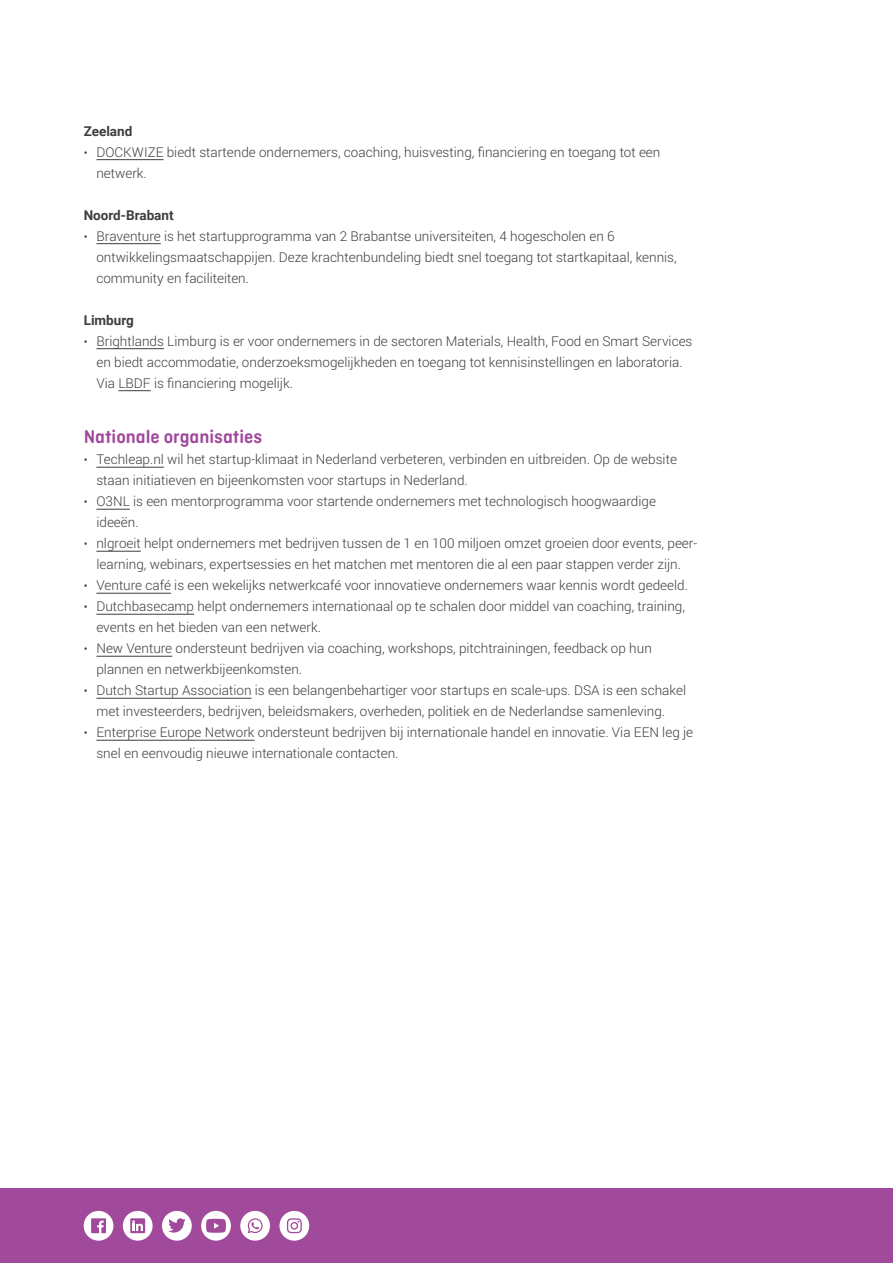
<style>
.page{position:relative;width:893px;height:1263px;background:#fff}
.page>*{position:absolute;margin:0;border:0;box-sizing:border-box;transform-origin:0 0}
.Tussenkopjes{font:600 19.5px "Ciutadella Rounded";color:#a1499b}
.t1{font:300 13.5px/21px "Roboto";color:#3e3e3f}
.Bodytekst{font:700 13.5px "Roboto";color:#3e3e3f}
.s1{font-size:12px}
</style>
<div class="page">
<div style="left:0;top:1188px;width:893px;height:75px;background:#a1499b"></div>
<svg style="left:201px;top:1211px;width:30px;height:30px"></svg>
<svg style="left:123px;top:1211px;width:30px;height:30px"></svg>
<svg style="left:84px;top:1211px;width:29px;height:30px"></svg>
<svg style="left:162px;top:1211px;width:30px;height:30px"></svg>
<svg style="left:240px;top:1211px;width:30px;height:30px"></svg>
<svg style="left:279px;top:1211px;width:30px;height:30px"></svg>
<hr style="left:96px;top:159px;width:67px;height:1px;background:#3e3e3f">
<hr style="left:96px;top:243px;width:65px;height:1px;background:#3e3e3f">
<hr style="left:96px;top:348px;width:68px;height:1px;background:#3e3e3f">
<hr style="left:118px;top:390px;width:33px;height:1px;background:#3e3e3f">
<hr style="left:96px;top:467px;width:68px;height:1px;background:#3e3e3f">
<hr style="left:96px;top:509px;width:34px;height:1px;background:#3e3e3f">
<hr style="left:96px;top:551px;width:45px;height:1px;background:#3e3e3f">
<hr style="left:96px;top:593px;width:75px;height:1px;background:#3e3e3f">
<hr style="left:96px;top:614px;width:98px;height:1px;background:#3e3e3f">
<hr style="left:96px;top:656px;width:76px;height:1px;background:#3e3e3f">
<hr style="left:96px;top:698px;width:156px;height:1px;background:#3e3e3f">
<hr style="left:96px;top:740px;width:159px;height:1px;background:#3e3e3f">
<p class="Bodytekst" style="left:84px;top:121px;width:50px">Zeeland</p>
<p class="t1" style="left:96px;top:141px;width:565px;text-indent:-13px"><span class="s1">•</span> DOCKWIZE biedt startende ondernemers, coaching, huisvesting, financiering en toegang tot een netwerk.</p>
<p class="Bodytekst" style="left:84px;top:205px;width:91px">Noord-Brabant</p>
<p class="t1" style="left:96px;top:225px;width:582px;text-indent:-13px"><span class="s1">•</span> Braventure is het startupprogramma van 2 Brabantse universiteiten, 4 hogescholen en 6 ontwikkelingsmaatschappijen. Deze krachtenbundeling biedt snel toegang tot startkapitaal, kennis, community en faciliteiten.</p>
<p class="Bodytekst" style="left:84px;top:310px;width:52px">Limburg</p>
<p class="t1" style="left:96px;top:330px;width:597px;text-indent:-13px"><span class="s1">•</span> Brightlands Limburg is er voor ondernemers in de sectoren Materials, Health, Food en Smart Services en biedt accommodatie, onderzoeksmogelijkheden en toegang tot kennisinstellingen en laboratoria.<br>Via LBDF is financiering mogelijk.</p>
<p class="Tussenkopjes" style="left:84px;top:426px;width:180px">Nationale organisaties</p>
<p class="t1" style="left:96px;top:448px;width:582px;text-indent:-13px"><span class="s1">•</span> Techleap.nl wil het startup-klimaat in Nederland verbeteren, verbinden en uitbreiden. Op de website staan initiatieven en bijeenkomsten voor startups in Nederland.</p>
<p class="t1" style="left:96px;top:490px;width:561px;text-indent:-13px"><span class="s1">•</span> O3NL is een mentorprogramma voor startende ondernemers met technologisch hoogwaardige ideeën.</p>
<p class="t1" style="left:84px;top:532px;width:615px;text-align:center"><span class="s1">•</span> nlgroeit helpt ondernemers met bedrijven tussen de 1 en 100 miljoen omzet groeien door events, peer&shy;learning, webinars, expertsessies en het matchen met mentoren die al een paar stappen verder zijn.</p>
<p class="t1" style="left:84px;top:574px;width:606px"><span class="s1">•</span> Venture café is een wekelijks netwerkcafé voor innovatieve ondernemers waar kennis wordt gedeeld.</p>
<p class="t1" style="left:96px;top:595px;width:590px;text-indent:-13px"><span class="s1">•</span> Dutchbasecamp helpt ondernemers internationaal op te schalen door middel van coaching, training, events en het bieden van een netwerk.</p>
<p class="t1" style="left:96px;top:637px;width:557px;text-indent:-13px"><span class="s1">•</span> New Venture ondersteunt bedrijven via coaching, workshops, pitchtrainingen, feedback op hun plannen en netwerkbijeenkomsten.</p>
<p class="t1" style="left:96px;top:679px;width:591px;text-indent:-13px"><span class="s1">•</span> Dutch Startup Association is een belangenbehartiger voor startups en scale-ups. DSA is een schakel met investeerders, bedrijven, beleidsmakers, overheden, politiek en de Nederlandse samenleving.</p>
<p class="t1" style="left:96px;top:721px;width:598px;text-indent:-13px"><span class="s1">•</span> Enterprise Europe Network ondersteunt bedrijven bij internationale handel en innovatie. Via EEN leg je snel en eenvoudig nieuwe internationale contacten.</p>
</div>
